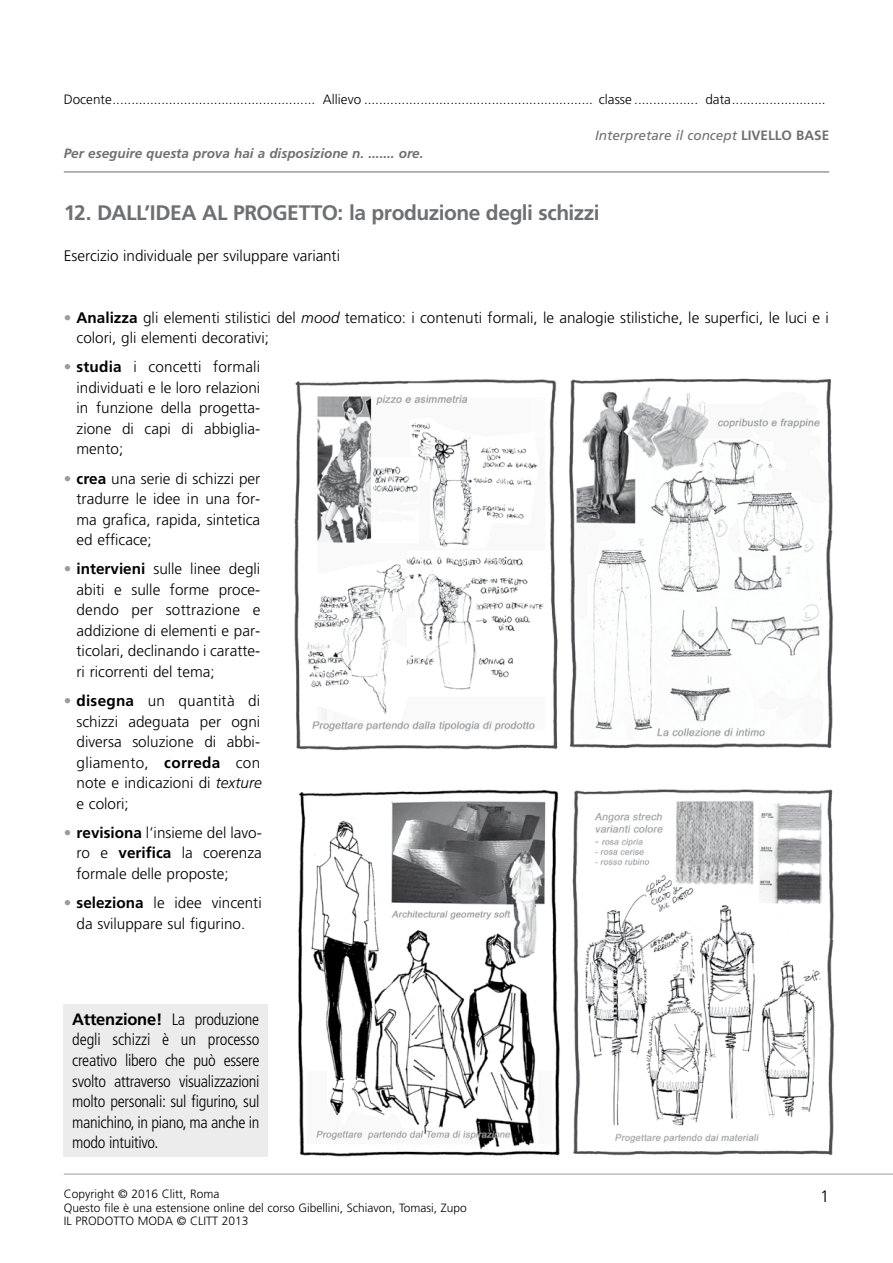
<style>
.page{position:relative;width:893px;height:1263px;background:#fff}
.page>*{position:absolute;margin:0;border:0;box-sizing:border-box;transform-origin:0 0}
.t1{font:700 21px "Frutiger LT Std";letter-spacing:-.025em;color:#6f7072}
.t2{font:300 condensed 16.5px/20.5px "Frutiger LT Std";letter-spacing:-.02em;color:#000;text-align:justify}
.t3{font:300 16.5px "Frutiger LT Std";color:#000}
.t4{font:300 15.3px/20.5px "Frutiger LT Std";color:#000;text-align:justify}
.t5{font:300 13.5px "Frutiger LT Std";color:#000}
.t6{font:italic 700 13.5px "Frutiger LT Std";color:#6f7072}
.t7{font:italic 13.5px "Frutiger LT Std";color:#6f7072}
.t8{font:300 12px/13.5px "Frutiger LT Std";color:#000}
.s1{font-weight:700;font-style:normal}
.s2{font-weight:700;color:#9b9c9e}
.s3{font-weight:700}
.s4{font-style:italic}
.s5{font-weight:700;font-stretch:normal}
</style>
<div class="page">
<hr style="left:64px;top:1174px;width:829px;height:1px;background:#9b9c9e">
<hr style="left:64px;top:171px;width:765px;height:2px;background:#9b9c9e">
<img style="left:294px;top:378px;width:539px;height:373px">
<img style="left:298px;top:789px;width:262px;height:368px">
<img style="left:572px;top:789px;width:262px;height:367px">
<div style="left:64px;top:1004px;width:204px;height:153px;background:#ececed"></div>
<p class="t5" style="left:64px;top:91px;width:763px">Docente...................................................... Allievo ............................................................. classe ................. data.........................</p>
<p class="t7" style="left:595px;top:127px;width:236px">Interpretare il concept <span class="s1">LIVELLO BASE</span></p>
<p class="t6" style="left:64px;top:145px;width:361px">Per eseguire questa prova hai a disposizione n. ....... ore.</p>
<h1 class="t1" style="left:64px;top:200px;width:537px">12. DALL’IDEA AL PROGETTO: la produzione degli schizzi</h1>
<p class="t4" style="left:64px;top:246px;width:278px">Esercizio individuale per sviluppare varianti</p>
<p class="t4" style="left:77px;top:307px;width:754px;text-indent:-13px"><span class="s2">•</span> <span class="s3">Analizza</span> gli elementi stilistici del <span class="s4">mood</span> tematico: i contenuti formali, le analogie stilistiche, le superfici, le luci e i colori, gli elementi decorativi;</p>
<p class="t4" style="left:77px;top:357px;width:185px;text-indent:-13px"><span class="s2">•</span> <span class="s3">studia</span> i concetti formali individuati e le loro relazioni in funzione della progetta&shy;zione di capi di abbiglia&shy;mento;</p>
<p class="t4" style="left:77px;top:468px;width:185px;text-indent:-13px"><span class="s2">•</span> <span class="s3">crea</span> una serie di schizzi per tradurre le idee in una for&shy;ma grafica, rapida, sintetica ed efficace;</p>
<p class="t4" style="left:77px;top:559px;width:185px;text-indent:-13px"><span class="s2">•</span> <span class="s3">intervieni</span> sulle linee degli abiti e sulle forme proce&shy;dendo per sottrazione e addizione di elementi e par&shy;ticolari, declinando i caratte&shy;ri ricorrenti del tema;</p>
<p class="t4" style="left:77px;top:691px;width:187px;text-indent:-13px"><span class="s2">•</span> <span class="s3">disegna</span> un quantità di schizzi adeguata per ogni diversa soluzione di abbi&shy;gliamento, <span class="s3">correda</span> con note e indicazioni di <span class="s4">texture </span>e colori;</p>
<p class="t4" style="left:77px;top:822px;width:187px;text-indent:-13px"><span class="s2">•</span> <span class="s3">revisiona</span> l’insieme del lavo&shy;ro e <span class="s3">verifica</span> la coerenza formale delle proposte;</p>
<p class="t4" style="left:64px;top:893px;width:200px;text-align:center"><span class="s2">•</span> <span class="s3">seleziona</span> le idee vincenti da sviluppare sul figurino.</p>
<p class="t2" style="left:72px;top:1009px;width:189px"><span class="s5">Attenzione!</span> La produzione degli schizzi è un processo creativo libero che può essere svolto attraverso visualizzazioni molto personali: sul figurino, sul manichino, in piano, ma anche in modo intuitivo.</p>
<p class="t8" style="left:64px;top:1187px;width:157px">Copyright © 2016 Clitt, Roma</p>
<p class="t3" style="left:820px;top:1186px;width:11px">1</p>
<p class="t8" style="left:64px;top:1201px;width:405px">Questo file è una estensione online del corso Gibellini, Schiavon, Tomasi, Zupo<br>IL PRODOTTO MODA © CLITT 2013</p>
</div>
